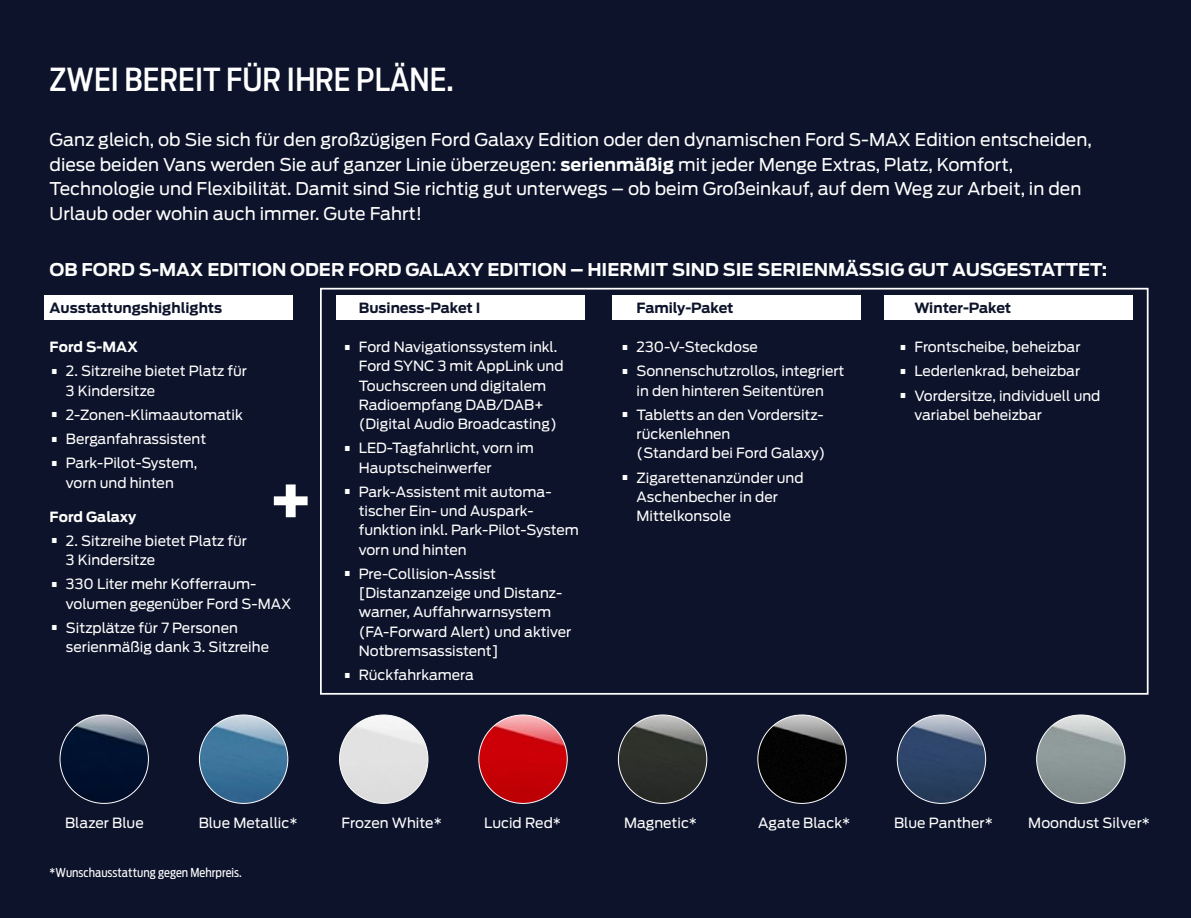
<style>
.page{position:relative;width:1191px;height:918px;background:#0d132a}
.page>*{position:absolute;margin:0;border:0;box-sizing:border-box;transform-origin:0 0}
.t1{font:700 63px "Ford Antenna";color:#fff}
.t2{font:500 31.5px "Ford Antenna Cond";color:#fff}
.t3{font:17.5px/24.5px "Ford Antenna";color:#fff}
.t4{font:700 17.5px "Ford Antenna";color:#fff}
.t5{font:14px/19.2px "Ford Antenna";color:#fff}
.t6{font:700 14px "Ford Antenna";color:#0d132a}
.t7{font:700 14px "Ford Antenna";color:#fff}
.t8{font:12.25px "Ford Antenna Cond";color:#fff}
.s1{font-weight:700}
.s2{font-size:28px}
</style>
<div class="page">
<img style="left:60px;top:715px;width:88px;height:88px;border-radius:44px">
<img style="left:199px;top:715px;width:89px;height:88px;border-radius:44px">
<img style="left:479px;top:715px;width:88px;height:88px;border-radius:44px">
<img style="left:339px;top:715px;width:89px;height:88px;border-radius:44px">
<img style="left:618px;top:715px;width:89px;height:88px;border-radius:44px">
<img style="left:758px;top:715px;width:88px;height:88px;border-radius:44px">
<img style="left:897px;top:715px;width:88px;height:88px;border-radius:44px">
<img style="left:1036px;top:715px;width:89px;height:88px;border-radius:44px">
<div style="left:612px;top:295px;width:249px;height:25px;background:#fff"></div>
<div style="left:336px;top:295px;width:248px;height:25px;background:#fff"></div>
<div style="left:45px;top:295px;width:248px;height:25px;background:#fff"></div>
<div style="left:884px;top:295px;width:248px;height:25px;background:#fff"></div>
<div style="left:320px;top:288px;width:828px;height:406px;border:2px solid #fff"></div>
<h2 class="t2" style="left:50px;top:52px;width:406px">ZWEI BEREIT FÜR IHRE PLÄNE.</h2>
<p class="t3" style="left:50px;top:125px;width:1043px">Ganz gleich, ob Sie sich für den großzügigen Ford Galaxy Edition oder den dynamischen Ford S-MAX Edition entscheiden, diese beiden Vans werden Sie auf ganzer Linie überzeugen: <span class="s1">serienmäßig</span> mit jeder Menge Extras, Platz, Komfort, Technologie und Flexibilität. Damit sind Sie richtig gut unterwegs – ob beim Großeinkauf, auf dem Weg zur Arbeit, in den Urlaub oder wohin auch immer. Gute Fahrt!</p>
<p class="t4" style="left:50px;top:254px;width:1059px">OB FORD S-MAX EDITION ODER FORD GALAXY EDITION – HIERMIT SIND SIE SERIENMÄSSIG GUT AUSGESTATTET:</p>
<p class="t6" style="left:50px;top:295px;width:174px">Ausstattungshighlights</p>
<p class="t7" style="left:50px;top:334px;width:90px">Ford S-MAX</p>
<p class="t5" style="left:66px;top:360px;width:183px;text-indent:-16px"><span class="s2">•</span> 2. Sitzreihe bietet Platz für<br>3 Kindersitze</p>
<p class="t5" style="left:50px;top:403px;width:195px"><span class="s2">•</span> 2-Zonen-Klimaautomatik</p>
<p class="t5" style="left:50px;top:428px;width:158px"><span class="s2">•</span> Berganfahrassistent</p>
<p class="t5" style="left:50px;top:452px;width:149px;text-align:center"><span class="s2">•</span> Park-Pilot-System, vorn und hinten</p>
<p class="t7" style="left:50px;top:504px;width:88px">Ford Galaxy</p>
<p class="t5" style="left:66px;top:529px;width:183px;text-indent:-16px"><span class="s2">•</span> 2. Sitzreihe bietet Platz für<br>3 Kindersitze</p>
<p class="t5" style="left:66px;top:573px;width:227px;text-indent:-16px"><span class="s2">•</span> 330 Liter mehr Kofferraum&shy;volumen gegenüber Ford S-MAX</p>
<p class="t5" style="left:66px;top:616px;width:205px;text-indent:-16px"><span class="s2">•</span> Sitzplätze für 7 Personen serienmäßig dank 3. Sitzreihe</p>
<h1 class="t1" style="left:268px;top:443px;width:47px">+</h1>
<p class="t6" style="left:359px;top:295px;width:123px">Business-Paket I</p>
<p class="t5" style="left:359px;top:336px;width:206px;text-indent:-16px"><span class="s2">•</span> Ford Navigationssystem inkl.<br>Ford SYNC 3 mit AppLink und<br>Touchscreen und digitalem<br>Radioempfang DAB/DAB+ (Digital Audio Broadcasting)</p>
<p class="t5" style="left:359px;top:437px;width:177px;text-indent:-16px"><span class="s2">•</span> LED-Tagfahrlicht, vorn im<br>Hauptscheinwerfer</p>
<p class="t5" style="left:359px;top:480px;width:221px;text-indent:-16px"><span class="s2">•</span> Park-Assistent mit automa&shy;tischer Ein- und Auspark&shy;funktion inkl. Park-Pilot-System vorn und hinten</p>
<p class="t5" style="left:359px;top:562px;width:214px;text-indent:-16px"><span class="s2">•</span> Pre-Collision-Assist [Distanzanzeige und Distanz&shy;warner, Auffahrwarnsystem (FA-Forward Alert) und aktiver<br>Notbremsassistent]</p>
<p class="t5" style="left:342px;top:664px;width:133px"><span class="s2">•</span> Rückfahrkamera</p>
<p class="t6" style="left:636px;top:295px;width:98px">Family-Paket</p>
<p class="t5" style="left:620px;top:336px;width:139px"><span class="s2">•</span> 230-V-Steckdose</p>
<p class="t5" style="left:620px;top:360px;width:226px;text-align:center"><span class="s2">•</span> Sonnenschutzrollos, integriert in den hinteren Seitentüren</p>
<p class="t5" style="left:636px;top:403px;width:190px;text-indent:-16px"><span class="s2">•</span> Tabletts an den Vordersitz&shy;rückenlehnen<br>(Standard bei Ford Galaxy)</p>
<p class="t5" style="left:636px;top:466px;width:168px;text-indent:-16px"><span class="s2">•</span> Zigarettenanzünder und<br>Aschenbecher in der<br>Mittelkonsole</p>
<p class="t6" style="left:914px;top:295px;width:98px">Winter-Paket</p>
<p class="t5" style="left:898px;top:336px;width:184px"><span class="s2">•</span> Frontscheibe, beheizbar</p>
<p class="t5" style="left:898px;top:360px;width:184px"><span class="s2">•</span> Lederlenkrad, beheizbar</p>
<p class="t5" style="left:914px;top:384px;width:188px;text-indent:-16px"><span class="s2">•</span> Vordersitze, individuell und variabel beheizbar</p>
<p class="t5" style="left:65px;top:812px;width:80px">Blazer Blue</p>
<p class="t5" style="left:199px;top:812px;width:100px">Blue Metallic*</p>
<p class="t5" style="left:341px;top:812px;width:102px">Frozen White*</p>
<p class="t5" style="left:484px;top:812px;width:78px">Lucid Red*</p>
<p class="t5" style="left:624px;top:812px;width:75px">Magnetic*</p>
<p class="t5" style="left:758px;top:811px;width:94px">Agate Black*</p>
<p class="t5" style="left:894px;top:812px;width:100px">Blue Panther*</p>
<p class="t5" style="left:1028px;top:811px;width:123px">Moondust Silver*</p>
<p class="t8" style="left:50px;top:862px;width:194px">*Wunschausstattung gegen Mehrpreis.</p>
</div>
